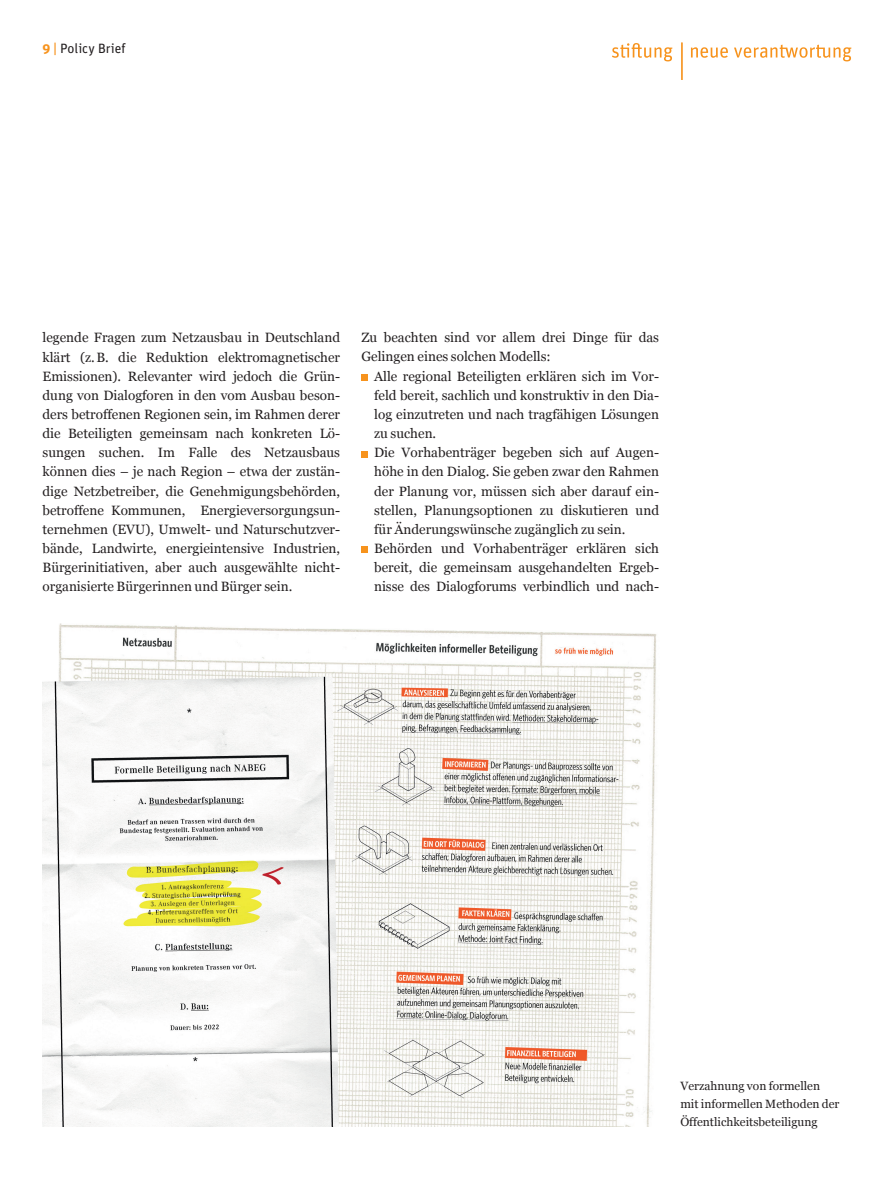
<style>
.page{position:relative;width:893px;height:1191px;background:#fff}
.page>*{position:absolute;margin:0;border:0;box-sizing:border-box;transform-origin:0 0}
.t1{font:13.5px/19.2px "Georgia";color:#231f20}
.t2{font:13.5px "Unit Pro";color:#231f20}
.t3{font:12px/18px "Georgia";color:#231f20}
.s1{font-weight:700;color:#f7931d}
</style>
<div class="page">
<svg style="left:612px;top:43px;width:60px;height:18px"></svg>
<svg style="left:691px;top:47px;width:37px;height:11px"></svg>
<svg style="left:734px;top:45px;width:117px;height:16px"></svg>
<hr style="left:681px;top:43px;width:2px;height:37px;background:#f7931d">
<div style="left:361px;top:374px;width:7px;height:7px;background:#f7931d"></div>
<div style="left:361px;top:451px;width:7px;height:6px;background:#f7931d"></div>
<div style="left:361px;top:546px;width:7px;height:7px;background:#f7931d"></div>
<img style="left:43px;top:623px;width:614px;height:503px">
<p class="t2" style="left:43px;top:40px;width:85px"><span class="s1">9 |</span> Policy Brief</p>
<p class="t1" style="left:43px;top:328px;width:299px;text-align:justify">legende Fragen zum Netzausbau in Deutschland klärt (z.B. die Reduktion elektromagnetischer Emissionen). Relevanter wird jedoch die Grün-- dung von Dialogforen in den vom Ausbau beson-- ders betroffenen Regionen sein, im Rahmen derer die Beteiligten gemeinsam nach konkreten Lö-- sungen suchen. Im Falle des Netzausbaus können dies – je nach Region – etwa der zustän-- dige Netzbetreiber, die Genehmigungsbehörden, betroffene Kommunen, Energieversorgungsun-- ternehmen (EVU), Umwelt-- und Naturschutzver-- bände, Landwirte, energieintensive Industrien, Bürgerinitiativen, aber auch ausgewählte nicht-- organisierte Bürgerinnen und Bürger sein.</p>
<p class="t1" style="left:361px;top:328px;width:299px">Zu beachten sind vor allem drei Dinge für das<br>Gelingen eines solchen Modells:</p>
<p class="t1" style="left:374px;top:366px;width:286px">Alle regional Beteiligten erklären sich im Vor-- feld bereit, sachlich und konstruktiv in den Dia-- log einzutreten und nach tragfähigen Lösungen zu suchen.<br>Die Vorhabenträger begeben sich auf Augen-- höhe in den Dialog. Sie geben zwar den Rahmen der Planung vor, müssen sich aber darauf ein-- stellen, Planungsoptionen zu diskutieren und für Änderungswünsche zugänglich zu sein.<br>Behörden und Vorhabenträger erklären sich bereit, die gemeinsam ausgehandelten Ergeb-- nisse des Dialogforums verbindlich und nach--</p>
<p class="t3" style="left:680px;top:1076px;width:161px">Verzahnung von formellen mit informellen Methoden der<br>Öffentlichkeitsbeteiligung</p>
</div>
